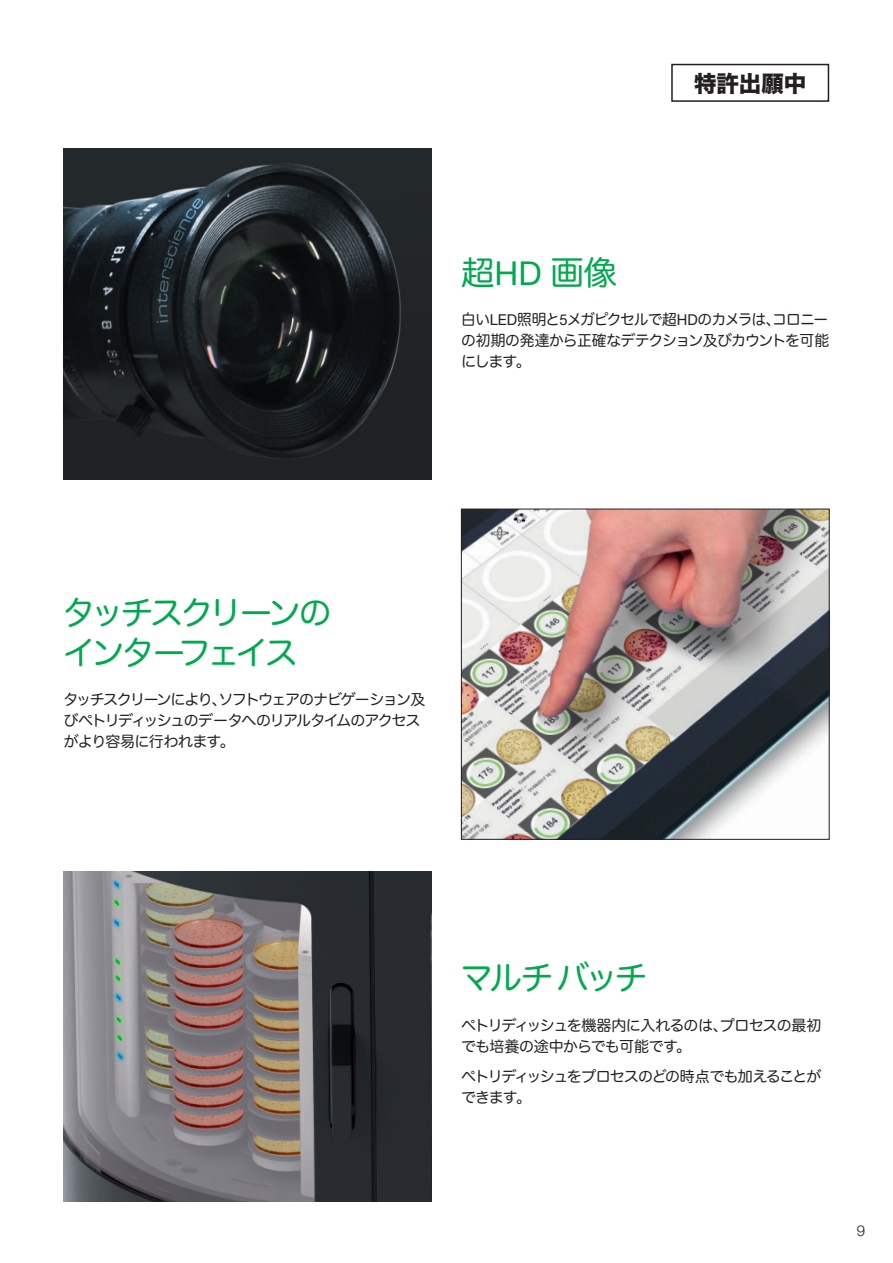
<style>
.page{position:relative;width:893px;height:1263px;background:#fff}
.page>*{position:absolute;margin:0;border:0;box-sizing:border-box;transform-origin:0 0}
.t1{font:33px/39.6px "Hira Maru Pro W4 90 pv RKSJ H";letter-spacing:-.105em;color:#00a94e}
.t2{font:22.5px "Hira Kaku Std W8 90 pv RKSJ H";color:#231f20}
.t3{font:15px/21px "Hira Maru Pro W4 90 pv RKSJ H";letter-spacing:-.085em;color:#231f20}
.t4{font:15px/21px "Hira Maru Pro W4 90 pv RKSJ H";letter-spacing:-.065em;color:#231f20;text-align:justify}
.t5{font:15px/21px "Hira Maru Pro W4 90 pv RKSJ H";letter-spacing:-.045em;color:#231f20}
.t6{font:300 15px "Helvetica Neue LT Std";color:#231f20}
.s1{font-family:"Helvetica Neue LT Std"}
</style>
<div class="page">
<img style="left:64px;top:149px;width:368px;height:330px">
<img style="left:64px;top:871px;width:368px;height:331px">
<img style="left:463px;top:511px;width:364px;height:326px">
<div style="left:461px;top:509px;width:368px;height:330px;border:1px solid #231f20"></div>
<div style="left:671px;top:64px;width:158px;height:38px;border:2px solid #231f20"></div>
<h2 class="t2" style="left:694px;top:75px;width:114px">特許出願中</h2>
<h1 class="t1" style="left:462px;top:257px;width:157px">超<span class="s1">HD</span> 画像</h1>
<p class="t4" style="left:461px;top:311px;width:369px">白い<span class="s1">LED</span>照明と<span class="s1">5</span>メガピクセルで超<span class="s1">HD</span>のカメラは、コロニーの初期の発達から正確なデテクション及びカウントを可能にします。</p>
<h1 class="t1" style="left:63px;top:597px;width:271px">タッチスクリーンのインターフェイス</h1>
<p class="t3" style="left:63px;top:691px;width:364px">タッチスクリーンにより、ソフトウェアのナビゲーション及びペトリディッシュのデータへのリアルタイムのアクセスがより容易に行われます。</p>
<h1 class="t1" style="left:460px;top:963px;width:189px">マルチバッチ</h1>
<p class="t5" style="left:461px;top:1017px;width:362px">ペトリディッシュを機器内に入れるのは、プロセスの最初でも培養の途中からでも可能です。</p>
<p class="t3" style="left:461px;top:1067px;width:362px">ペトリディッシュをプロセスのどの時点でも加えることができます。</p>
<p class="t6" style="left:857px;top:1226px;width:10px">9</p>
</div>
